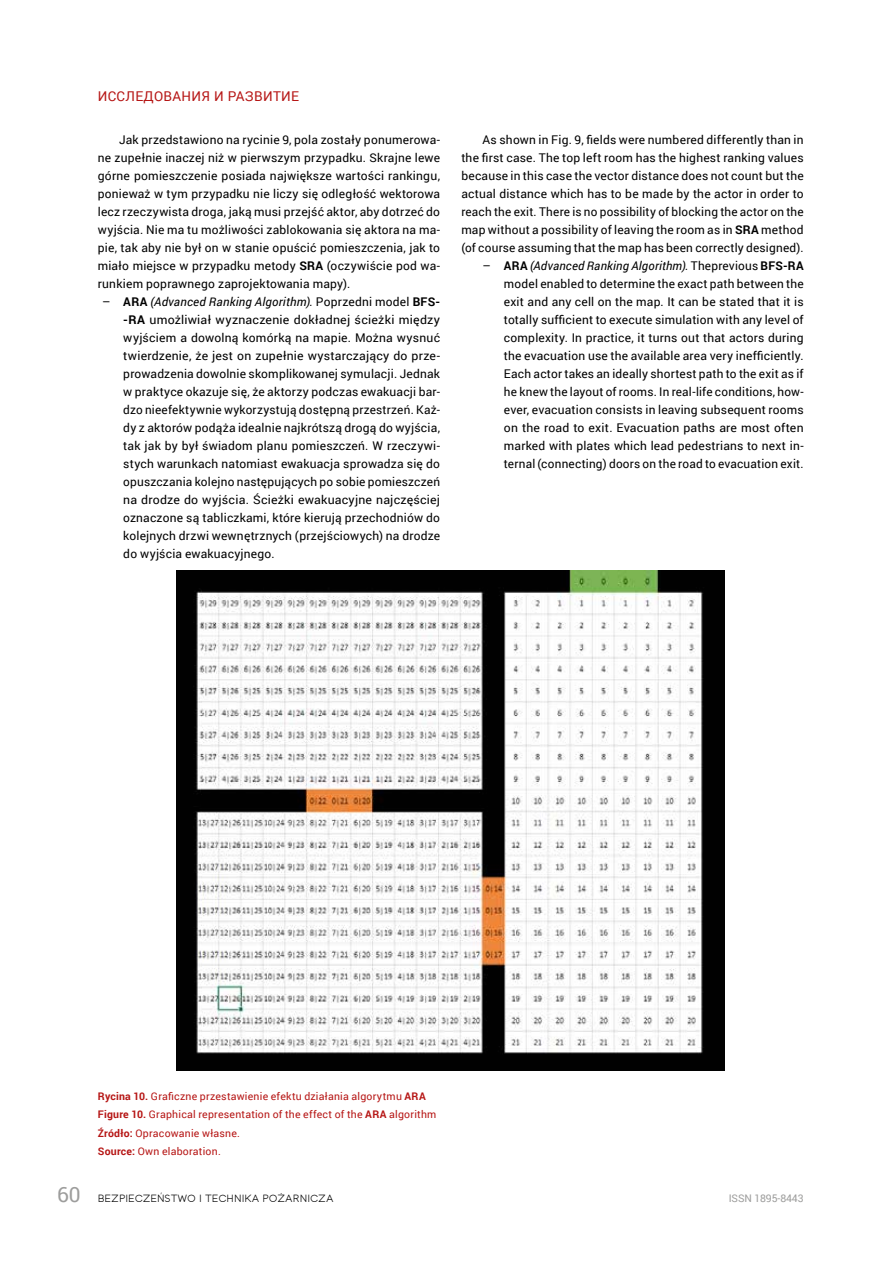
<style>
.page{position:relative;width:893px;height:1263px;background:#fff}
.page>*{position:absolute;margin:0;border:0;box-sizing:border-box;transform-origin:0 0}
.t1{font:13.5px "Roboto";letter-spacing:.025em;color:#b61615}
.t2{font:12px/18px "Roboto";letter-spacing:.015em;color:#000;text-align:justify}
.t3{font:10.5px/18.3px "Roboto";letter-spacing:.02em;color:#b61615}
.t4{font:10.5px "Toma Sans";color:#000}
.t5{font:10.5px "Roboto";letter-spacing:-.01em;color:#9d9d9c}
.s1{font-weight:700}
.s2{font-style:italic}
.s3{font-family:"Roboto";font-size:21px;color:#9d9d9c}
</style>
<div class="page">
<img style="left:177px;top:571px;width:547px;height:499px">
<p class="t1" style="left:98px;top:86px;width:203px">ИССЛЕДОВАНИЯ И РАЗВИТИЕ</p>
<p class="t2" style="left:98px;top:131px;width:344px;text-indent:21px">Jak przedstawiono na rycinie 9, pola zostały ponumerowa&shy;ne zupełnie inaczej niż w pierwszym przypadku. Skrajne lewe górne pomieszczenie posiada największe wartości rankingu, ponieważ w tym przypadku nie liczy się odległość wektorowa lecz rzeczywista droga, jaką musi przejść aktor, aby dotrzeć do wyjścia. Nie ma tu możliwości zablokowania się aktora na ma&shy;pie, tak aby nie był on w stanie opuścić pomieszczenia, jak to miało miejsce w przypadku metody <span class="s1">SRA</span> (oczywiście pod wa&shy;runkiem poprawnego zaprojektowania mapy).</p>
<p class="t2" style="left:123px;top:293px;width:318px;text-indent:-21px">– <span class="s1">ARA</span> <span class="s2">(Advanced Ranking Algorithm).</span> Poprzedni model <span class="s1">BFS--RA</span> umożliwiał wyznaczenie dokładnej ścieżki między wyjściem a dowolną komórką na mapie. Można wysnuć twierdzenie, że jest on zupełnie wystarczający do prze&shy;prowadzenia dowolnie skomplikowanej symulacji. Jednak w praktyce okazuje się, że aktorzy podczas ewakuacji bar&shy;dzo nieefektywnie wykorzystują dostępną przestrzeń. Każ&shy;dy z aktorów podąża idealnie najkrótszą drogą do wyjścia, tak jak by był świadom planu pomieszczeń. W rzeczywi&shy;stych warunkach natomiast ewakuacja sprowadza się do opuszczania kolejno następujących po sobie pomieszczeń na drodze do wyjścia. Ścieżki ewakuacyjne najczęściej oznaczone są tabliczkami, które kierują przechodniów do kolejnych drzwi wewnętrznych (przejściowych) na drodze do wyjścia ewakuacyjnego.</p>
<p class="t2" style="left:461px;top:131px;width:344px;text-indent:21px">As shown in Fig. 9, fields were numbered differently than in the first case. The top left room has the highest ranking values because in this case the vector distance does not count but the actual distance which has to be made by the actor in order to reach the exit. There is no possibility of blocking the actor on the map without a possibility of leaving the room as in <span class="s1">SRA</span> method (of course assuming that the map has been correctly designed).</p>
<p class="t2" style="left:504px;top:257px;width:301px;text-indent:-21px">– <span class="s1">ARA</span> <span class="s2">(Advanced Ranking Algorithm).</span> Theprevious <span class="s1">BFS-RA </span>model enabled to determine the exact path between the exit and any cell on the map. It can be stated that it is totally sufficient to execute simulation with any level of complexity. In practice, it turns out that actors during the evacuation use the available area very inefficiently.<br>Each actor takes an ideally shortest path to the exit as if he knew the layout of rooms. In real-life conditions, how&shy;ever, evacuation consists in leaving subsequent rooms on the road to exit. Evacuation paths are most often marked with plates which lead pedestrians to next in&shy;ternal (connecting) doors on the road to evacuation exit.</p>
<p class="t3" style="left:98px;top:1087px;width:340px"><span class="s1">Rycina 10.</span> Graficzne przestawienie efektu działania algorytmu <span class="s1">ARA Figure 10.</span> Graphical representation of the effect of the <span class="s1">ARA</span> algorithm <span class="s1">Źródło:</span> Opracowanie własne.<br><span class="s1">Source:</span> Own elaboration.</p>
<p class="t4" style="left:57px;top:1190px;width:278px"><span class="s3">60</span> BEZPIECZEŃSTWO I TECHNIKA POŻARNICZA</p>
<p class="t5" style="left:729px;top:1190px;width:76px">ISSN 1895-8443</p>
</div>
